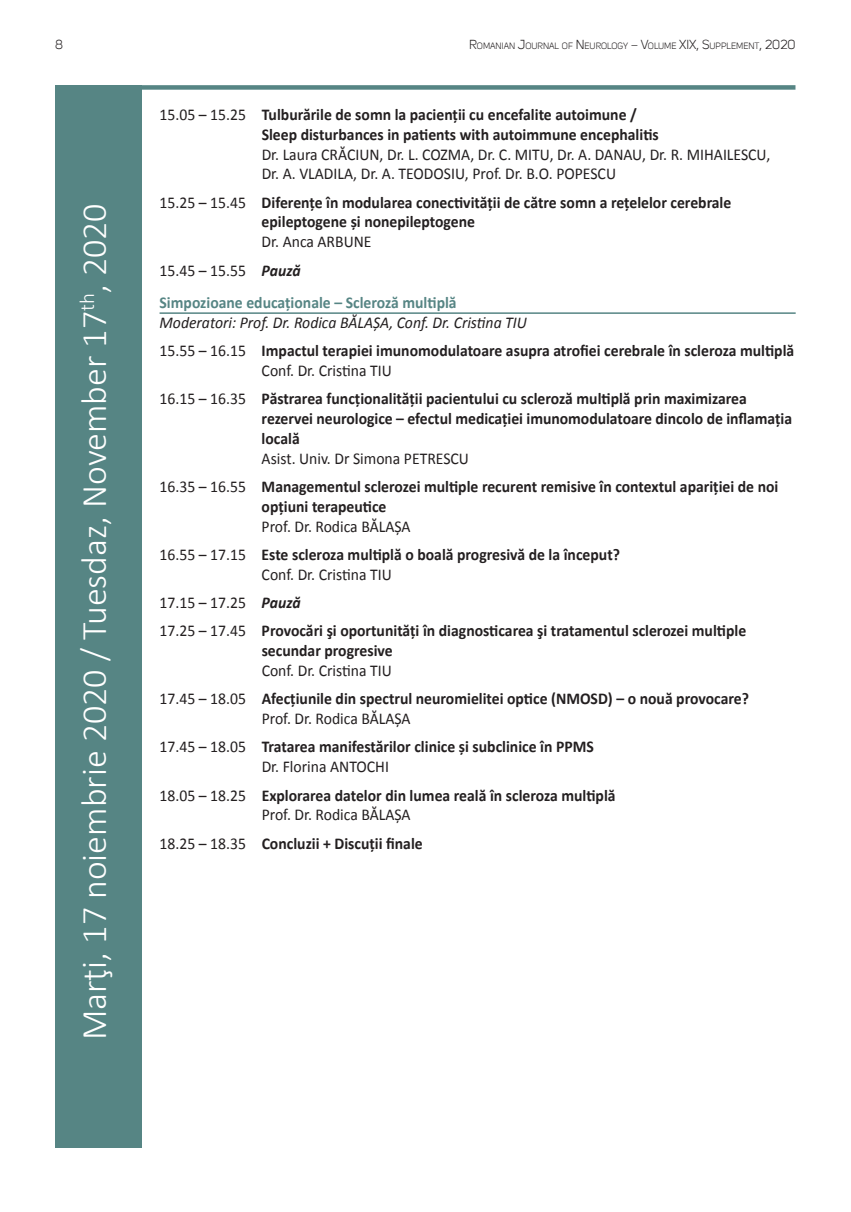
<style>
.page{position:relative;width:851px;height:1212px;background:#fff}
.page>*{position:absolute;margin:0;border:0;box-sizing:border-box;transform-origin:0 0}
.t1{font:300 36px "Calibri";color:#fff}
.t2{font:700 16.5px/28.3px "Calibri";color:#231f20;scale:.95 1}
.t3{font:16.5px/28.3px "Calibri";color:#231f20;scale:.95 1}
.t4{font:700 16.5px "Calibri";color:#568584;scale:.95 1}
.t5{font:12.75px "Uni Sans";color:#231f20}
.t6{font:8.85px "Uni Sans";color:#231f20}
.s1{font-size:12.75px}
.s2{font-weight:400}
.s3{font-weight:700;font-style:italic}
.s4{font-weight:400;font-style:italic}
.s5{font-style:italic}
.s6{font-weight:700}
</style>
<div class="page">
<hr style="left:159px;top:312px;width:636px;height:2px;background:#568584">
<div style="left:56px;top:85px;width:86px;height:1063px;background:#568584"></div>
<div style="left:55px;top:85px;width:740px;height:5px;background:#568584"></div>
<p class="t5" style="left:55px;top:38px;width:9px">8</p>
<p class="t6" style="left:469px;top:41px;width:328px"><span class="s1">R</span>OMANIAN <span class="s1">J</span>OURNAL OF <span class="s1">N</span> EUROLOGY <span class="s1">– V</span>OLUME <span class="s1">XIX,</span> <span class="s1">S</span>UPPLEMENT<span class="s1">, 2020</span></p>
<h1 class="t1" style="left:72px;top:1040px;width:838px;rotate:-90deg">Marţi, 17 noiembrie 2020 / Tuesdaz, November 17<sup>th</sup>, 2020</h1>
<p class="t2" style="left:261px;top:104px;width:419px;line-height:19.8px;text-indent:-102px"><span class="s2">15.05 – 15.25</span> Tulburările de somn la pacienţii cu encefalite autoimune /<br>Sleep disturbances in patients with autoimmune encephalitis</p>
<p class="t3" style="left:261px;top:143px;width:537px;line-height:19.8px">Dr. Laura CRĂCIUN, Dr. L. COZMA, Dr. C. MITU, Dr. A. DANAU, Dr. R. MIHAILESCU,<br>Dr. A. VLADILA, Dr. A. TEODOSIU, Prof. Dr. B.O. POPESCU</p>
<p class="t2" style="left:261px;top:191px;width:496px;line-height:19.8px;text-indent:-102px"><span class="s2">15.25 – 15.45</span> Diferențe în modularea conectivității de către somn a rețelelor cerebrale epileptogene și nonepileptogene</p>
<p class="t3" style="left:159px;top:227px;width:225px;text-indent:102px">Dr. Anca ARBUNE<br>15.45 – 15.55 <span class="s3">Pauză</span></p>
<p class="t4" style="left:159px;top:292px;width:314px">Simpozioane educaționale – Scleroză multiplă</p>
<p class="t2" style="left:159px;top:307px;width:669px"><span class="s4">Moderatori: Prof. Dr. Rodica BĂLAȘA, Conf. Dr. Cristina TIU<br></span><span class="s2">15.55 – 16.15</span> Impactul terapiei imunomodulatoare asupra atrofiei cerebrale în scleroza multiplă</p>
<p class="t2" style="left:159px;top:356px;width:619px;text-indent:102px"><span class="s2">Conf. Dr. Cristina TIU<br>16.15 – 16.35</span> Păstrarea funcționalității pacientului cu scleroză multiplă prin maximizarea</p>
<p class="t2" style="left:261px;top:408px;width:560px;line-height:19.8px">rezervei neurologice – efectul medicației imunomodulatoare dincolo de inflamația locală</p>
<p class="t2" style="left:159px;top:443px;width:653px;text-indent:102px"><span class="s2">Asist. Univ. Dr Simona PETRESCU<br>16.35 – 16.55</span> Managementul sclerozei multiple recurent remisive în contextul apariţiei de noi</p>
<p class="t2" style="left:261px;top:491px;width:133px">opţiuni terapeutice</p>
<p class="t2" style="left:159px;top:511px;width:486px;text-indent:102px"><span class="s2">Prof. Dr. Rodica BĂLAȘA<br>16.55 – 17.15</span> Este scleroza multiplă o boală progresivă de la început?</p>
<p class="t2" style="left:159px;top:559px;width:619px;text-indent:102px"><span class="s2">Conf. Dr. Cristina TIU<br>17.15 – 17.25</span> <span class="s5">Pauză<br></span><span class="s2">17.25 – 17.45</span> Provocări şi oportunităţi în diagnosticarea şi tratamentul sclerozei multiple</p>
<p class="t2" style="left:261px;top:636px;width:139px">secundar progresive</p>
<p class="t2" style="left:159px;top:655px;width:622px;text-indent:102px"><span class="s2">Conf. Dr. Cristina TIU<br>17.45 – 18.05</span> Afecțiunile din spectrul neuromielitei optice (NMOSD) – o nouă provocare?</p>
<p class="t2" style="left:159px;top:704px;width:458px;text-indent:102px"><span class="s2">Prof. Dr. Rodica BĂLAȘA<br>17.45 – 18.05</span> Tratarea manifestărilor clinice și subclinice în PPMS</p>
<p class="t2" style="left:159px;top:752px;width:481px;text-indent:102px"><span class="s2">Dr. Florina ANTOCHI<br>18.05 – 18.25</span> Explorarea datelor din lumea reală în scleroza multiplă</p>
<p class="t3" style="left:159px;top:800px;width:278px;text-indent:102px">Prof. Dr. Rodica BĂLAȘA<br>18.25 – 18.35 <span class="s6">Concluzii + Discuții finale</span></p>
</div>
